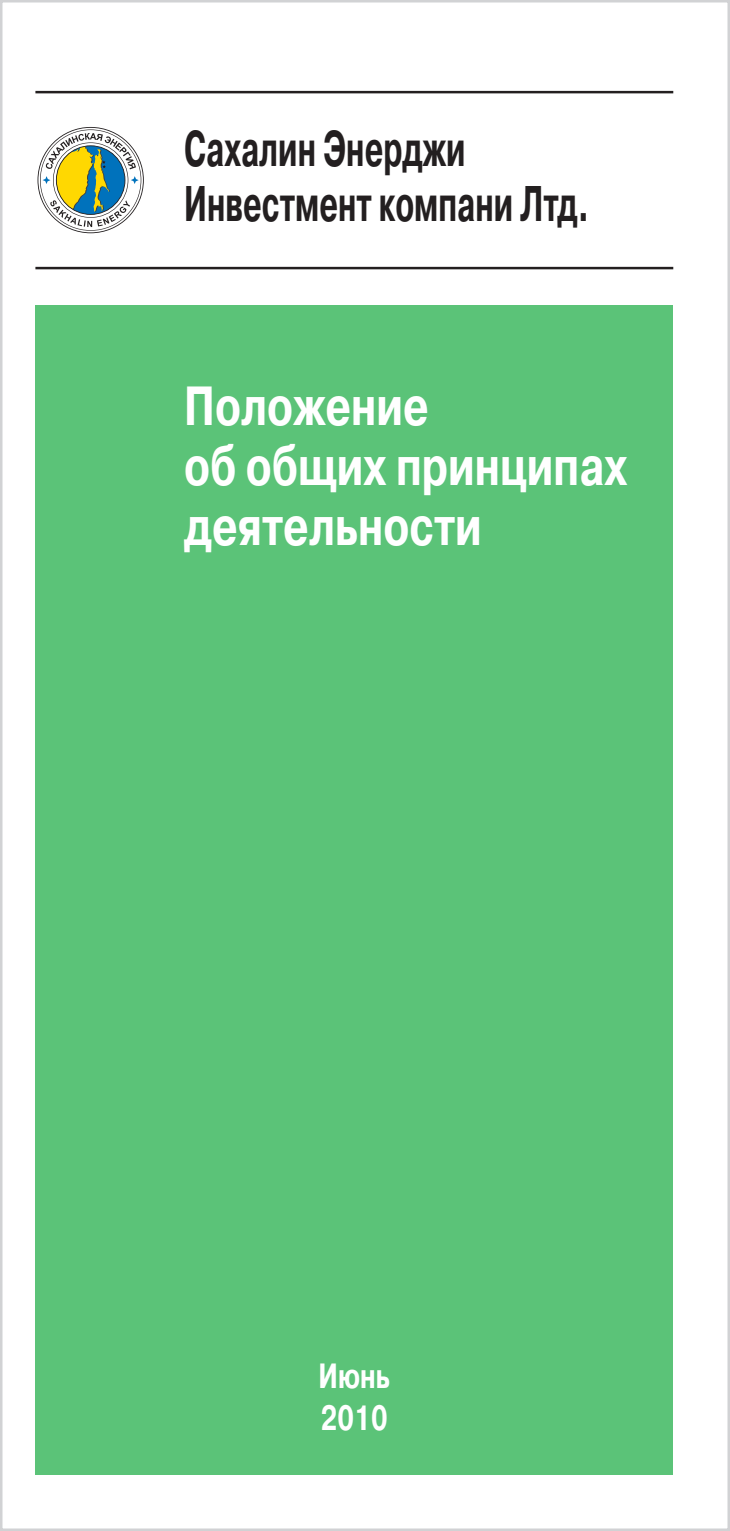
<style>
.page{position:relative;width:730px;height:1531px;background:#fff}
.page>*{position:absolute;margin:0;border:0;box-sizing:border-box;transform-origin:0 0}
.t1{font:700 55px/60px "Pragmatica C";color:#fff;scale:.75 1}
.t2{font:700 50px "Pragmatica C";color:#231f20;scale:.6 1}
.t3{font:700 35px/42px "Pragmatica C";color:#fff;scale:.73 1}
</style>
<div class="page">
<div style="left:35px;top:305px;width:638px;height:1169px;background:#5bc378"></div>
<svg style="left:38px;top:127px;width:106px;height:106px"></svg>
<hr style="left:35px;top:91px;width:638px;height:2px;background:#231f20">
<hr style="left:35px;top:267px;width:638px;height:2px;background:#231f20">
<p class="t2" style="left:184px;top:121px;width:470px">Сахалин Энерджи</p>
<p class="t2" style="left:184px;top:176px;width:676px">Инвестмент компани Лтд.</p>
<p class="t1" style="left:184px;top:376px;width:592px">Положение<br>об общих принципах деятельности</p>
<p class="t3" style="left:319px;top:1355px;width:99px">Июнь<br>2010</p>
</div>
